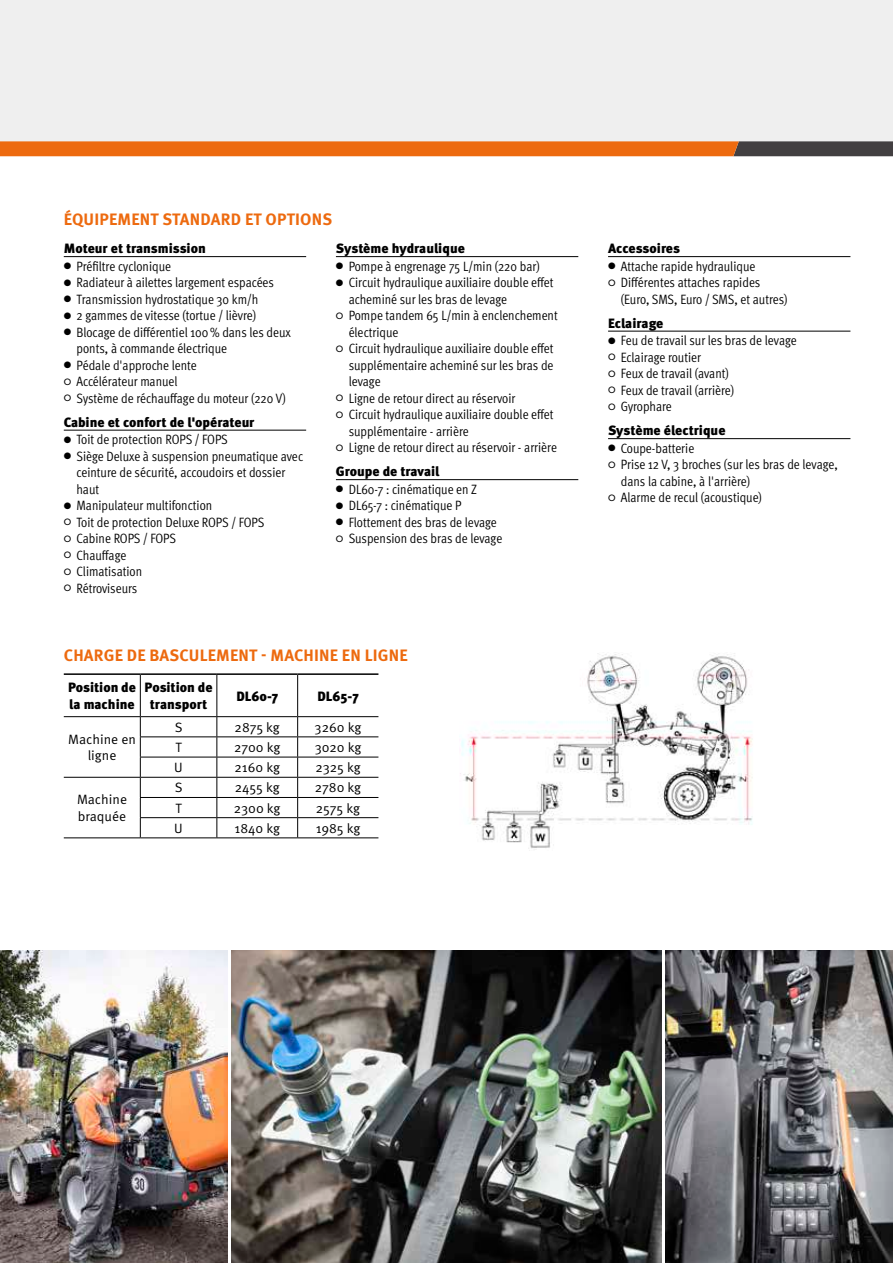
<style>
.page{position:relative;width:893px;height:1263px;background:#fff}
.page>*{position:absolute;margin:0;border:0;box-sizing:border-box;transform-origin:0 0}
.t1{font:700 16.5px "Meta Pro";letter-spacing:.01em;color:#ed6a0f}
.t2{font:13.5px/16.5px "Meta Pro Cond Norm";color:#000}
.t3{font:900 13.5px/16.5px "Meta Pro";color:#000}
.t4{font:13.5px/16.5px "Meta Pro Norm";color:#000;text-align:center}
.s1{font-family:"Meta Pro Norm";font-size:9px}
</style>
<div class="page">
<div style="left:0;top:0;width:893px;height:141px;background:#efefef"></div>
<svg style="left:0;top:141px;width:893px;height:15px;background:#cf661d"></svg>
<hr style="left:64px;top:256px;width:242px;height:1px;background:#000">
<hr style="left:64px;top:430px;width:242px;height:1px;background:#000">
<hr style="left:336px;top:256px;width:242px;height:1px;background:#000">
<hr style="left:336px;top:479px;width:242px;height:1px;background:#000">
<hr style="left:608px;top:256px;width:242px;height:1px;background:#000">
<hr style="left:608px;top:331px;width:242px;height:1px;background:#000">
<hr style="left:608px;top:438px;width:242px;height:1px;background:#000">
<img style="left:0;top:950px;width:227px;height:313px">
<img style="left:665px;top:950px;width:228px;height:313px">
<img style="left:232px;top:950px;width:429px;height:313px">
<hr style="left:140px;top:675px;width:1px;height:41px;background:#000">
<svg style="left:140px;top:717px;width:1px;height:120px"></svg>
<hr style="left:297px;top:675px;width:1px;height:41px;background:#000">
<hr style="left:64px;top:716px;width:76px;height:1px;background:#000">
<hr style="left:140px;top:716px;width:77px;height:1px;background:#000">
<hr style="left:217px;top:716px;width:81px;height:1px;background:#000">
<hr style="left:298px;top:716px;width:80px;height:1px;background:#000">
<hr style="left:64px;top:673px;width:76px;height:2px;background:#000">
<hr style="left:140px;top:673px;width:77px;height:2px;background:#000">
<hr style="left:217px;top:673px;width:81px;height:2px;background:#000">
<hr style="left:298px;top:673px;width:80px;height:2px;background:#000">
<hr style="left:216px;top:675px;width:1px;height:41px;background:#000">
<svg style="left:216px;top:717px;width:1px;height:120px"></svg>
<hr style="left:64px;top:777px;width:76px;height:1px;background:#000">
<hr style="left:140px;top:777px;width:77px;height:1px;background:#000">
<hr style="left:217px;top:777px;width:81px;height:1px;background:#000">
<hr style="left:298px;top:777px;width:80px;height:1px;background:#000">
<hr style="left:140px;top:736px;width:77px;height:1px;background:#000">
<hr style="left:217px;top:736px;width:81px;height:1px;background:#000">
<hr style="left:298px;top:736px;width:80px;height:1px;background:#000">
<hr style="left:140px;top:757px;width:77px;height:1px;background:#000">
<hr style="left:217px;top:757px;width:81px;height:1px;background:#000">
<hr style="left:298px;top:757px;width:80px;height:1px;background:#000">
<hr style="left:140px;top:797px;width:77px;height:1px;background:#000">
<hr style="left:217px;top:797px;width:81px;height:1px;background:#000">
<hr style="left:298px;top:797px;width:80px;height:1px;background:#000">
<hr style="left:140px;top:817px;width:77px;height:1px;background:#000">
<hr style="left:217px;top:817px;width:81px;height:1px;background:#000">
<hr style="left:298px;top:817px;width:80px;height:1px;background:#000">
<svg style="left:297px;top:717px;width:1px;height:120px"></svg>
<hr style="left:64px;top:837px;width:76px;height:1px;background:#000">
<hr style="left:140px;top:837px;width:77px;height:1px;background:#000">
<hr style="left:217px;top:837px;width:81px;height:1px;background:#000">
<hr style="left:298px;top:837px;width:80px;height:1px;background:#000">
<img style="left:460px;top:653px;width:293px;height:197px">
<p class="t1" style="left:64px;top:206px;width:270px">ÉQUIPEMENT STANDARD ET OPTIONS</p>
<p class="t3" style="left:64px;top:240px;width:144px">Moteur et transmission</p>
<p class="t2" style="left:64px;top:257px;width:109px"><span class="s1">●</span> Préfiltre cyclonique</p>
<p class="t2" style="left:64px;top:274px;width:212px"><span class="s1">●</span> Radiateur à ailettes largement espacées</p>
<p class="t2" style="left:64px;top:290px;width:196px"><span class="s1">●</span> Transmission hydrostatique 30 km/h</p>
<p class="t2" style="left:64px;top:307px;width:194px"><span class="s1">●</span> 2 gammes de vitesse (tortue / lièvre)</p>
<p class="t2" style="left:77px;top:323px;width:216px;text-indent:-13px"><span class="s1">●</span> Blocage de différentiel 100% dans les deux ponts, à commande électrique</p>
<p class="t2" style="left:64px;top:356px;width:135px"><span class="s1">●</span> Pédale d'approche lente</p>
<p class="t2" style="left:64px;top:373px;width:115px"><span class="s1">○</span> Accélérateur manuel</p>
<p class="t2" style="left:64px;top:389px;width:223px"><span class="s1">○</span> Système de réchauffage du moteur (220 V)</p>
<p class="t3" style="left:64px;top:413px;width:192px">Cabine et confort de l'opérateur</p>
<p class="t2" style="left:64px;top:431px;width:166px"><span class="s1">●</span> Toit de protection ROPS / FOPS</p>
<p class="t2" style="left:77px;top:447px;width:228px;text-indent:-13px"><span class="s1">●</span> Siège Deluxe à suspension pneumatique avec ceinture de sécurité, accoudoirs et dossier haut</p>
<p class="t2" style="left:64px;top:497px;width:150px"><span class="s1">●</span> Manipulateur multifonction</p>
<p class="t2" style="left:64px;top:513px;width:202px"><span class="s1">○</span> Toit de protection Deluxe ROPS / FOPS</p>
<p class="t2" style="left:64px;top:530px;width:114px"><span class="s1">○</span> Cabine ROPS / FOPS</p>
<p class="t2" style="left:64px;top:546px;width:64px"><span class="s1">○</span> Chauffage</p>
<p class="t2" style="left:64px;top:563px;width:80px"><span class="s1">○</span> Climatisation</p>
<p class="t2" style="left:64px;top:579px;width:75px"><span class="s1">○</span> Rétroviseurs</p>
<p class="t3" style="left:336px;top:240px;width:131px">Système hydraulique</p>
<p class="t2" style="left:336px;top:257px;width:205px"><span class="s1">●</span> Pompe à engrenage 75 L/min (220 bar)</p>
<p class="t2" style="left:349px;top:274px;width:206px;text-indent:-13px"><span class="s1">●</span> Circuit hydraulique auxiliaire double effet acheminé sur les bras de levage</p>
<p class="t2" style="left:349px;top:307px;width:211px;text-indent:-13px"><span class="s1">○</span> Pompe tandem 65 L/min à enclenchement électrique</p>
<p class="t2" style="left:349px;top:340px;width:206px;text-align:justify;text-indent:-13px"><span class="s1">○</span> Circuit hydraulique auxiliaire double effet supplémentaire acheminé sur les bras de levage</p>
<p class="t2" style="left:336px;top:389px;width:181px"><span class="s1">○</span> Ligne de retour direct au réservoir</p>
<p class="t2" style="left:349px;top:406px;width:206px;text-indent:-13px"><span class="s1">○</span> Circuit hydraulique auxiliaire double effet supplémentaire - arrière</p>
<p class="t2" style="left:336px;top:439px;width:223px"><span class="s1">○</span> Ligne de retour direct au réservoir - arrière</p>
<p class="t3" style="left:336px;top:463px;width:105px">Groupe de travail</p>
<p class="t2" style="left:336px;top:480px;width:143px"><span class="s1">●</span> DL60-7 : cinématique en Z</p>
<p class="t2" style="left:336px;top:497px;width:127px"><span class="s1">●</span> DL65-7 : cinématique P</p>
<p class="t2" style="left:336px;top:513px;width:162px"><span class="s1">●</span> Flottement des bras de levage</p>
<p class="t2" style="left:336px;top:530px;width:168px"><span class="s1">○</span> Suspension des bras de levage</p>
<p class="t1" style="left:64px;top:642px;width:345px">CHARGE DE BASCULEMENT - MACHINE EN LIGNE</p>
<p class="t3" style="left:68px;top:679px;width:70px">Position de la machine</p>
<p class="t3" style="left:145px;top:679px;width:70px;text-align:center">Position de transport</p>
<p class="t3" style="left:236px;top:687px;width:43px">DL60-7</p>
<p class="t3" style="left:317px;top:687px;width:43px">DL65-7</p>
<p class="t4" style="left:68px;top:730px;width:69px">Machine en ligne</p>
<p class="t4" style="left:175px;top:718px;width:9px">S</p>
<p class="t4" style="left:235px;top:718px;width:47px">2875 kg</p>
<p class="t4" style="left:315px;top:718px;width:48px">3260 kg</p>
<p class="t4" style="left:175px;top:738px;width:8px">T</p>
<p class="t4" style="left:234px;top:738px;width:48px">2700 kg</p>
<p class="t4" style="left:315px;top:738px;width:48px">3020 kg</p>
<p class="t4" style="left:174px;top:758px;width:10px">U</p>
<p class="t4" style="left:235px;top:758px;width:47px">2160 kg</p>
<p class="t4" style="left:315px;top:758px;width:47px">2325 kg</p>
<p class="t4" style="left:77px;top:791px;width:52px;text-align:left">Machine braquée</p>
<p class="t4" style="left:175px;top:779px;width:9px">S</p>
<p class="t4" style="left:235px;top:779px;width:46px">2455 kg</p>
<p class="t4" style="left:315px;top:779px;width:48px">2780 kg</p>
<p class="t4" style="left:175px;top:799px;width:8px">T</p>
<p class="t4" style="left:234px;top:799px;width:48px">2300 kg</p>
<p class="t4" style="left:316px;top:799px;width:46px">2575 kg</p>
<p class="t4" style="left:174px;top:819px;width:10px">U</p>
<p class="t4" style="left:234px;top:819px;width:47px">1840 kg</p>
<p class="t4" style="left:316px;top:819px;width:46px">1985 kg</p>
<p class="t3" style="left:608px;top:240px;width:73px">Accessoires</p>
<p class="t2" style="left:608px;top:257px;width:149px"><span class="s1">●</span> Attache rapide hydraulique</p>
<p class="t2" style="left:621px;top:274px;width:168px;text-indent:-13px"><span class="s1">○</span> Différentes attaches rapides (Euro, SMS, Euro / SMS, et autres)</p>
<p class="t3" style="left:608px;top:314px;width:57px">Eclairage</p>
<p class="t2" style="left:608px;top:332px;width:190px"><span class="s1">●</span> Feu de travail sur les bras de levage</p>
<p class="t2" style="left:608px;top:348px;width:95px"><span class="s1">○</span> Eclairage routier</p>
<p class="t2" style="left:608px;top:365px;width:122px"><span class="s1">○</span> Feux de travail (avant)</p>
<p class="t2" style="left:608px;top:381px;width:128px"><span class="s1">○</span> Feux de travail (arrière)</p>
<p class="t2" style="left:608px;top:398px;width:65px"><span class="s1">○</span> Gyrophare</p>
<p class="t3" style="left:608px;top:422px;width:119px">Système électrique</p>
<p class="t2" style="left:608px;top:439px;width:88px"><span class="s1">●</span> Coupe-batterie</p>
<p class="t2" style="left:621px;top:456px;width:219px;text-indent:-13px"><span class="s1">○</span> Prise 12 V, 3 broches (sur les bras de levage, dans la cabine, à l'arrière)</p>
<p class="t2" style="left:608px;top:489px;width:155px"><span class="s1">○</span> Alarme de recul (acoustique)</p>
</div>
